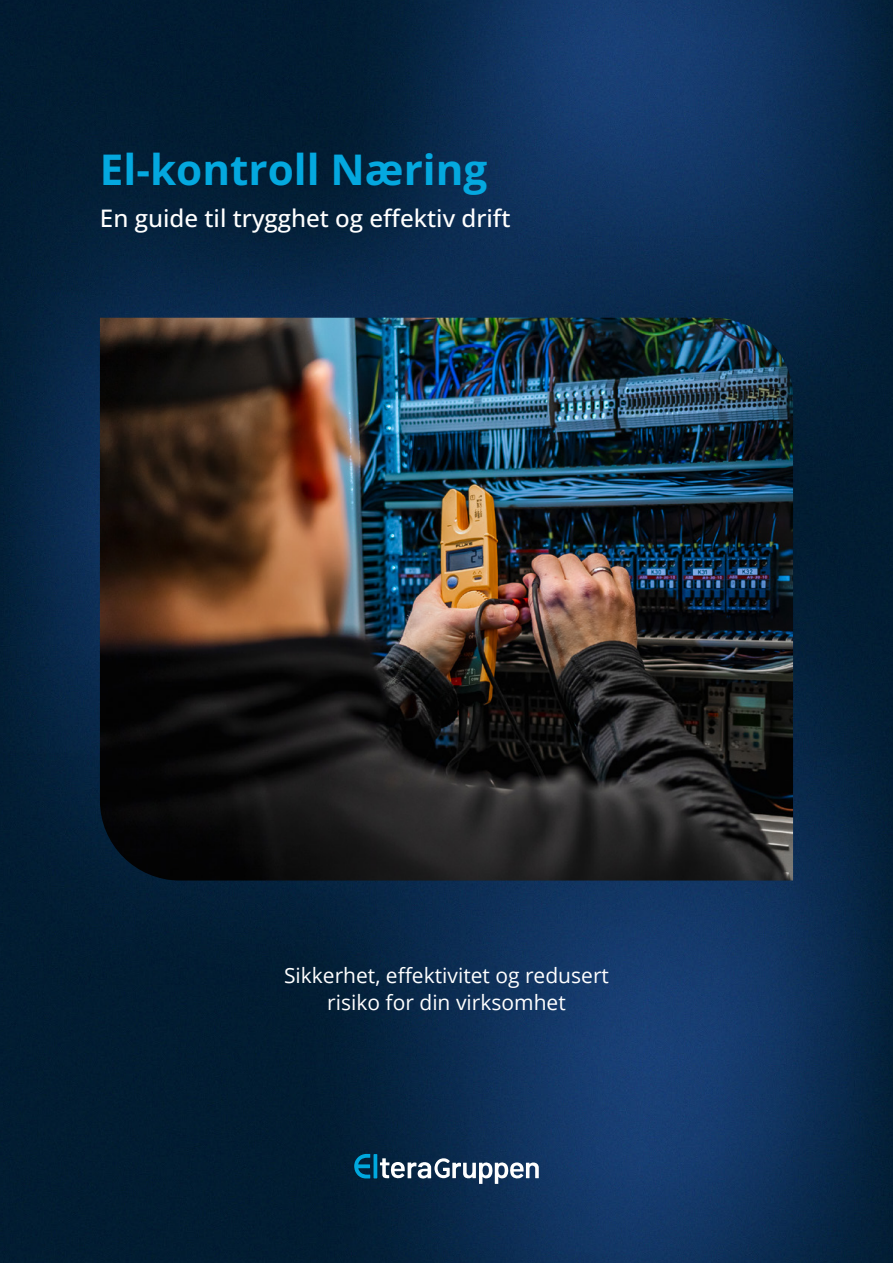
<style>
.page{position:relative;width:893px;height:1263px;background:#fff}
.page>*{position:absolute;margin:0;border:0;box-sizing:border-box;transform-origin:0 0}
.t1{font:700 42.3px "Open Sans";color:#04a8df}
.t2{font:500 24.15px "Open Sans";color:#fff}
.t3{font:21px/27px "Open Sans";color:#fff;text-align:center}
</style>
<div class="page">
<img style="left:0;top:0;width:893px;height:1263px">
<img style="left:100px;top:318px;width:693px;height:562px">
<svg style="left:354px;top:1154px;width:185px;height:30px"></svg>
<h1 class="t1" style="left:100px;top:141px;width:389px">El-kontroll Næring</h1>
<p class="t2" style="left:100px;top:201px;width:412px">En guide til trygghet og effektiv drift</p>
<p class="t3" style="left:284px;top:961px;width:326px">Sikkerhet, effektivitet og redusert risiko for din virksomhet</p>
</div>
